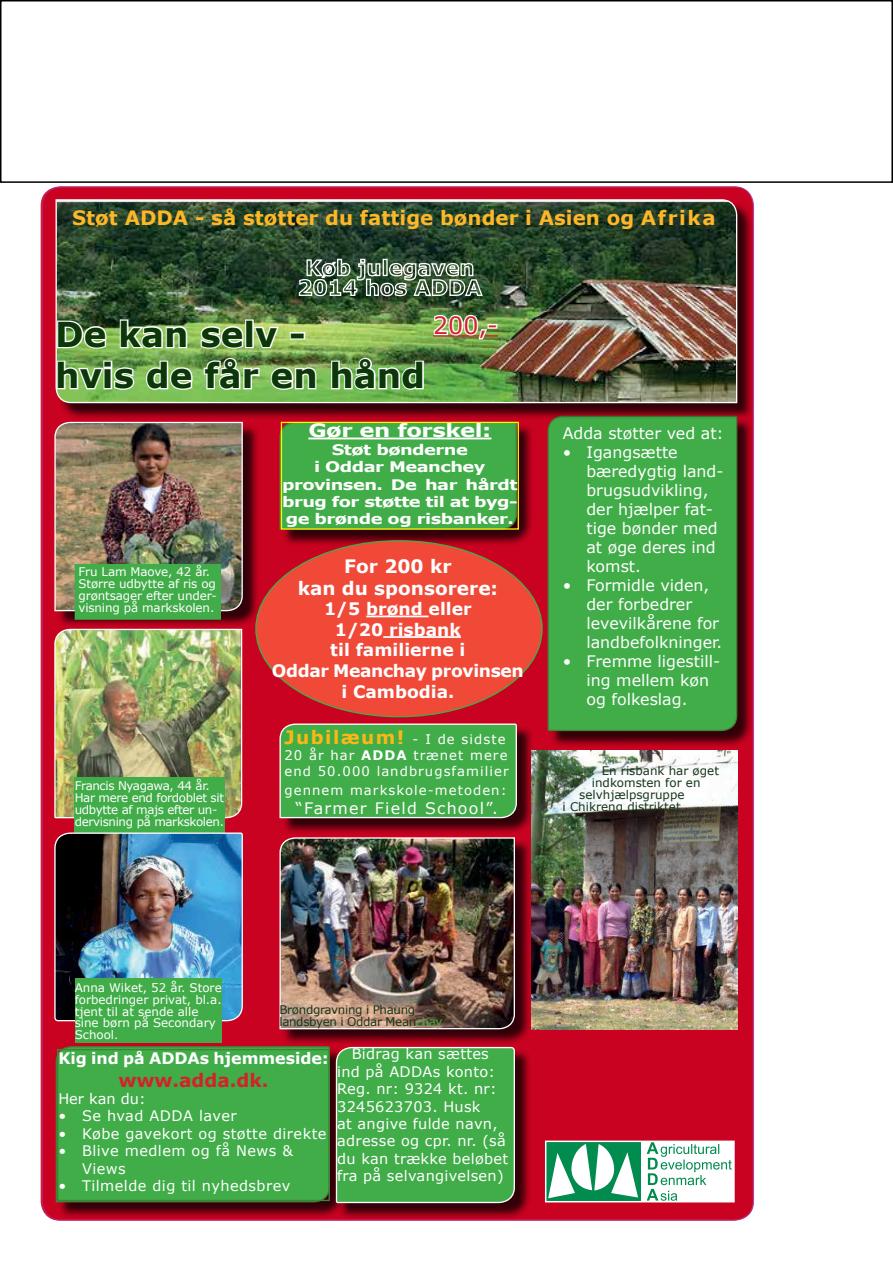
<style>
.page{position:relative;width:893px;height:1263px;background:#fff}
.page>*{position:absolute;margin:0;border:0;box-sizing:border-box;transform-origin:0 0}
.t1{font:700 34.35px/41.2px "Verdana";color:#0b3709}
.t2{font:23.7px "Verdana";color:#d2232a}
.t3{font:700 19.8px "Verdana";color:#fdb728}
.t4{font:700 18.45px/22.2px "Verdana";color:#fff;text-align:center}
.t5{font:700 18.45px "Verdana";letter-spacing:-.02em;color:#fff;scale:1.23 1}
.t6{font:700 18.45px "Verdana";color:#d2232a}
.t7{font:700 17.1px/20.5px "Verdana";color:#fff;text-align:center}
.t8{font:15.9px/19px "Verdana";color:#fff}
.t9{font:700 15.9px "Verdana";color:#fff}
.t10{font:15.9px "Verdana";letter-spacing:.08em;color:#fff}
.t11{font:14.55px/17.4px "Verdana";letter-spacing:.02em;color:#fff}
.t12{font:700 14.55px/17.4px "Verdana";letter-spacing:-.03em;color:#fff;text-align:center;scale:1.23 1}
.t13{font:13.2px/15.9px "Verdana";letter-spacing:.08em;color:#fff}
.t14{font:11.85px/11.9px "Verdana";letter-spacing:-.01em;color:#fff}
.t15{font:11.85px/11.9px "Verdana";letter-spacing:-.03em;color:#fff}
.t16{font:11.85px "Verdana";color:#153519}
.t17{font:11.85px/11.9px "Verdana";letter-spacing:-.03em;color:#153519}
.s1{font-weight:700;font-size:18.45px;color:#fdb714}
.s2{font-weight:700}
.s3{font-family:"Arial";font-size:14.55px}
.s4{color:#41ad49}
</style>
<div class="page">
<div style="left:41px;top:187px;width:711px;height:1033px;background:#c80220;border-radius:19px"></div>
<div style="left:56px;top:424px;width:203px;height:204px;background:#000;opacity:.75"></div>
<img style="left:54px;top:421px;width:189px;height:191px">
<div style="left:281px;top:424px;width:252px;height:122px;background:#000;opacity:.75"></div>
<div style="left:279px;top:421px;width:239px;height:109px;background:#41ad49"></div>
<div style="left:281px;top:839px;width:250px;height:206px;background:#000;opacity:.75"></div>
<img style="left:279px;top:837px;width:237px;height:193px">
<div style="left:281px;top:726px;width:252px;height:108px;background:#000;opacity:.75"></div>
<svg style="left:279px;top:723px;width:239px;height:96px"></svg>
<div style="left:550px;top:418px;width:204px;height:329px;background:#000;opacity:.75"></div>
<div style="left:547px;top:420px;width:191px;height:312px;background:#41ad49"></div>
<div style="left:58px;top:1048px;width:288px;height:171px;background:#000;opacity:.75"></div>
<div style="left:57px;top:201px;width:697px;height:219px;background:#000;opacity:.75"></div>
<img style="left:55px;top:199px;width:683px;height:205px">
<div style="left:75px;top:564px;width:145px;height:55px;background:#41ad49"></div>
<div style="left:75px;top:564px;width:146px;height:56px;border:1px solid #41ad49"></div>
<div style="left:256px;top:541px;width:286px;height:176px;background:#f04938;border-radius:50%"></div>
<hr style="left:366px;top:615px;width:63px;height:2px;background:#fff">
<hr style="left:383px;top:636px;width:78px;height:2px;background:#fff">
<svg style="left:56px;top:319px;width:52px;height:31px"></svg>
<svg style="left:118px;top:318px;width:71px;height:32px"></svg>
<svg style="left:199px;top:324px;width:46px;height:26px"></svg>
<div style="left:245px;top:319px;width:9px;height:29px;border:3px solid #fff"></div>
<svg style="left:252px;top:325px;width:29px;height:24px"></svg>
<div style="left:290px;top:332px;width:15px;height:7px;border:3px solid #fff"></div>
<svg style="left:55px;top:359px;width:81px;height:33px"></svg>
<svg style="left:144px;top:359px;width:50px;height:32px"></svg>
<svg style="left:202px;top:356px;width:59px;height:36px"></svg>
<svg style="left:269px;top:366px;width:49px;height:25px"></svg>
<svg style="left:330px;top:356px;width:95px;height:36px"></svg>
<svg style="left:298px;top:258px;width:186px;height:39px"></svg>
<hr style="left:308px;top:437px;width:183px;height:2px;background:#fff">
<div style="left:281px;top:422px;width:238px;height:108px;border:1px solid #fff200"></div>
<hr style="left:433px;top:335px;width:65px;height:2px;background:#d2232a">
<svg style="left:430px;top:313px;width:59px;height:28px"></svg>
<div style="left:488px;top:324px;width:9px;height:5px;border:3px solid #fff"></div>
<img style="left:54px;top:628px;width:189px;height:191px">
<div style="left:74px;top:777px;width:151px;height:56px;background:#41ad49"></div>
<img style="left:54px;top:832px;width:189px;height:190px">
<div style="left:75px;top:978px;width:147px;height:65px;background:#41ad49"></div>
<img style="left:532px;top:750px;width:206px;height:279px">
<div style="left:338px;top:1049px;width:194px;height:170px;background:#000;opacity:.75"></div>
<svg style="left:55px;top:1046px;width:461px;height:158px"></svg>
<div style="left:0;top:0;width:893px;height:183px;border:2px solid #000"></div>
<div style="left:546px;top:1141px;width:188px;height:61px;background:#fff"></div>
<div style="left:546px;top:1142px;width:95px;height:58px;background:#008c4f"></div>
<svg style="left:548px;top:1144px;width:90px;height:54px"></svg>
<svg style="left:647px;top:1143px;width:85px;height:56px"></svg>
<div style="left:545px;top:1140px;width:190px;height:62px;border:2px solid #fff"></div>
<h3 class="t3" style="left:72px;top:204px;width:645px">Støt ADDA - så støtter du fattige bønder i Asien og Afrika</h3>
<h2 class="t2" style="left:433px;top:309px;width:66px">200,-</h2>
<h1 class="t1" style="left:55px;top:313px;width:372px">De kan selv -<br>hvis de får en hånd</h1>
<p class="t5" style="left:308px;top:417px;width:150px">Gør en forskel:</p>
<p class="t12" style="left:282px;top:440px;width:193px">Støt bønderne<br>i Oddar Meanchey provinsen. De har hårdt brug for støtte til at byg&shy;ge brønde og risbanker.</p>
<p class="t14" style="left:78px;top:566px;width:140px">Fru Lam Maove, 42 år.<br>Større udbytte af ris og grøntsager efter under&shy;visning på markskolen.</p>
<p class="t4" style="left:298px;top:554px;width:202px">For 200 kr<br>kan du sponsorere:</p>
<p class="t7" style="left:272px;top:598px;width:253px">1/5 brønd eller<br>1/20 risbank<br>til familierne i<br>Oddar Meanchay provinsen i Cambodia.</p>
<p class="t15" style="left:75px;top:780px;width:151px">Francis Nyagawa, 44 år.<br>Har mere end fordoblet sit udbytte af majs efter un&shy;dervisning på markskolen.</p>
<p class="t13" style="left:285px;top:731px;width:226px"><span class="s1">Jubilæum!</span> - I de sidste<br>20 år har <span class="s2">ADDA</span> trænet mere end 50.000 landbrugsfamilier</p>
<p class="t13" style="left:285px;top:782px;width:224px">gennem markskole-metoden:</p>
<p class="t10" style="left:296px;top:797px;width:204px">“Farmer Field School”.</p>
<p class="t8" style="left:563px;top:423px;width:163px">Adda støtter ved at:</p>
<p class="t8" style="left:586px;top:442px;width:139px;text-indent:-24px">• Igangsætte bæredygtig land&shy;brugsudvikling, der hjælper fat&shy;tige bønder med at øge deres ind komst.</p>
<p class="t8" style="left:586px;top:575px;width:137px;text-indent:-24px">• Formidle viden, der forbedrer levevilkårene for landbefolkninger.</p>
<p class="t8" style="left:586px;top:651px;width:135px;text-indent:-24px">• Fremme ligestill&shy;ing mellem køn og folkeslag.</p>
<p class="t16" style="left:602px;top:763px;width:119px">En risbank har øget</p>
<p class="t16" style="left:592px;top:775px;width:110px">indkomsten for en</p>
<p class="t16" style="left:579px;top:787px;width:107px">selvhjælpsgruppe</p>
<p class="t16" style="left:563px;top:799px;width:120px">i Chikreng distriktet</p>
<p class="t14" style="left:75px;top:981px;width:149px">Anna Wiket, 52 år. Store forbedringer privat, bl.a. tjent til at sende alle sine børn på Secondary<br>School<span class="s3">.</span></p>
<p class="t17" style="left:279px;top:1003px;width:165px">Brøndgravning i Phaung landsbyen i Oddar Mean<span class="s4">chay</span></p>
<p class="t9" style="left:58px;top:1047px;width:272px">Kig ind på ADDAs hjemmeside:</p>
<p class="t6" style="left:118px;top:1067px;width:152px">www.adda.dk.</p>
<p class="t11" style="left:58px;top:1090px;width:89px">Her kan du:</p>
<p class="t11" style="left:58px;top:1107px;width:180px">• Se hvad ADDA laver</p>
<p class="t11" style="left:58px;top:1125px;width:270px">• Købe gavekort og støtte direkte</p>
<p class="t11" style="left:82px;top:1142px;width:212px;text-indent:-24px">• Blive medlem og få News &amp;<br>Views</p>
<p class="t11" style="left:58px;top:1177px;width:234px">• Tilmelde dig til nyhedsbrev</p>
<p class="t11" style="left:337px;top:1045px;width:172px;text-indent:15px">Bidrag kan sættes ind på ADDAs konto:<br>Reg. nr: 9324 kt. nr:<br>3245623703. Husk<br>at angive fulde navn, adresse og cpr. nr. (så du kan trække beløbet fra på selvangivelsen)</p>
</div>
